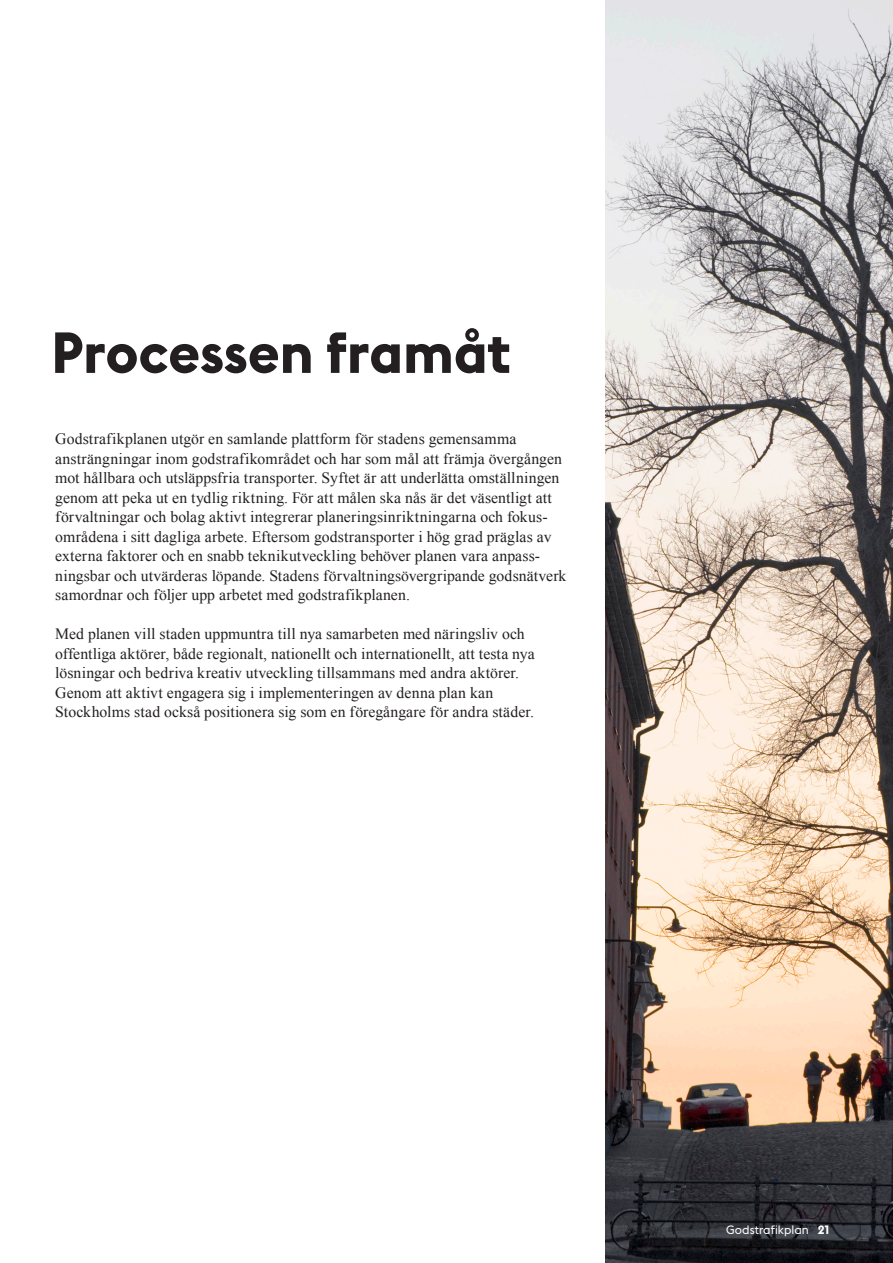
<style>
.page{position:relative;width:893px;height:1263px;background:#fff}
.page>*{position:absolute;margin:0;border:0;box-sizing:border-box;transform-origin:0 0}
.H1_rubrik{font:700 57px "Stockholm Type";color:#231f20}
.t1{font:15.75px/19.5px "Times New Roman";letter-spacing:.005em;color:#231f20}
.t2{font:12px "Stockholm Type";color:#fff}
.s1{font-weight:700}
</style>
<div class="page">
<img style="left:606px;top:1px;width:287px;height:1262px">
<h1 class="H1_rubrik" style="left:51px;top:312px;width:461px">Processen framåt</h1>
<p class="t1" style="left:55px;top:429px;width:513px">Godstrafikplanen utgör en samlande plattform för stadens gemensamma ansträngningar inom godstrafikområdet och har som mål att främja övergången mot hållbara och utsläppsfria transporter. Syftet är att underlätta omställningen genom att peka ut en tydlig riktning. För att målen ska nås är det väsentligt att förvaltningar och bolag aktivt integrerar planeringsinriktningarna och fokus&shy;områdena i sitt dagliga arbete. Eftersom godstransporter i hög grad präglas av externa faktorer och en snabb teknikutveckling behöver planen vara anpass&shy;ningsbar och utvärderas löpande. Stadens förvaltningsövergripande godsnätverk samordnar och följer upp arbetet med godstrafikplanen.</p>
<p class="t1" style="left:55px;top:624px;width:481px">Med planen vill staden uppmuntra till nya samarbeten med näringsliv och offentliga aktörer, både regionalt, nationellt och internationellt, att testa nya lösningar och bedriva kreativ utveckling tillsammans med andra aktörer.<br>Genom att aktivt engagera sig i implementeringen av denna plan kan Stockholms stad också positionera sig som en föregångare för andra städer.</p>
<p class="t2" style="left:726px;top:1221px;width:104px">Godstrafikplan <span class="s1">21</span></p>
</div>
